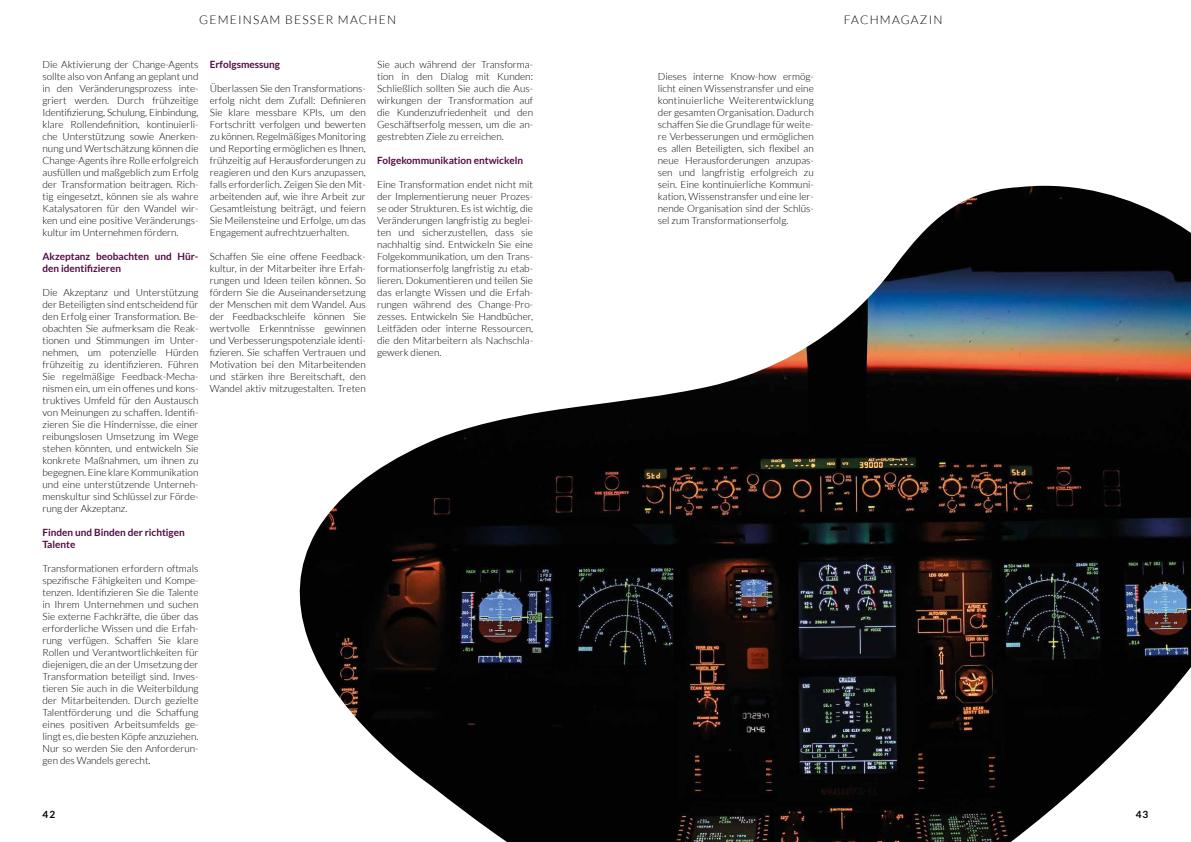
<style>
.page{position:relative;width:1191px;height:842px;background:#fff}
.page>*{position:absolute;margin:0;border:0;box-sizing:border-box;transform-origin:0 0}
.t1{font:300 12px "Lato";letter-spacing:.1em;color:#000}
.t2{font:300 10px/12px "Lato";color:#000;text-align:justify}
.t3{font:700 10px/12px "Lato";color:#530b42}
.t4{font:700 10px "Lato";color:#000}
</style>
<div class="page">
<img style="left:299px;top:186px;width:892px;height:656px">
<p class="t1" style="left:199px;top:13px;width:198px">GEMEINSAM BESSER MACHEN</p>
<p class="t1" style="left:844px;top:13px;width:100px">FACHMAGAZIN</p>
<p class="t2" style="left:43px;top:59px;width:157px">Die Aktivierung der Change-Agents sollte also von Anfang an geplant und in den Veränderungsprozess inte&shy;griert werden. Durch frühzeitige Identifizierung, Schulung, Einbindung, klare Rollendefinition, kontinuierli&shy;che Unterstützung sowie Anerken&shy;nung und Wertschätzung können die Change-Agents ihre Rolle erfolgreich ausfüllen und maßgeblich zum Erfolg der Transformation beitragen. Rich&shy;tig eingesetzt, können sie als wahre Katalysatoren für den Wandel wir&shy;ken und eine positive Veränderungs&shy;kultur im Unternehmen fördern.</p>
<p class="t3" style="left:43px;top:251px;width:157px">Akzeptanz beobachten und Hür&shy;den identifizieren</p>
<p class="t2" style="left:43px;top:287px;width:157px">Die Akzeptanz und Unterstützung der Beteiligten sind entscheidend für den Erfolg einer Transformation. Be&shy;obachten Sie aufmerksam die Reak&shy;tionen und Stimmungen im Unter&shy;nehmen, um potenzielle Hürden frühzeitig zu identifizieren. Führen Sie regelmäßige Feedback-Mecha&shy;nismen ein, um ein offenes und kons&shy;truktives Umfeld für den Austausch von Meinungen zu schaffen. Identifi&shy;zieren Sie die Hindernisse, die einer reibungslosen Umsetzung im Wege stehen könnten, und entwickeln Sie konkrete Maßnahmen, um ihnen zu begegnen. Eine klare Kommunikation und eine unterstützende Unterneh&shy;menskultur sind Schlüssel zur Förde&shy;rung der Akzeptanz.</p>
<p class="t3" style="left:43px;top:527px;width:144px">Finden und Binden der richtigen<br>Talente</p>
<p class="t2" style="left:43px;top:563px;width:157px">Transformationen erfordern oftmals spezifische Fähigkeiten und Kompe&shy;tenzen. Identifizieren Sie die Talente in Ihrem Unternehmen und suchen Sie externe Fachkräfte, die über das erforderliche Wissen und die Erfah&shy;rung verfügen. Schaffen Sie klare Rollen und Verantwortlichkeiten für diejenigen, die an der Umsetzung der Transformation beteiligt sind. Inves&shy;tieren Sie auch in die Weiterbildung der Mitarbeitenden. Durch gezielte Talentförderung und die Schaffung eines positiven Arbeitsumfelds ge&shy;lingt es, die besten Köpfe anzuziehen.<br>Nur so werden Sie den Anforderun&shy;gen des Wandels gerecht.</p>
<p class="t3" style="left:210px;top:59px;width:72px">Erfolgsmessung</p>
<p class="t2" style="left:210px;top:83px;width:157px">Überlassen Sie den Transformations&shy;erfolg nicht dem Zufall: Definieren Sie klare messbare KPIs, um den Fortschritt verfolgen und bewerten zu können. Regelmäßiges Monitoring und Reporting ermöglichen es Ihnen, frühzeitig auf Herausforderungen zu reagieren und den Kurs anzupassen, falls erforderlich. Zeigen Sie den Mit&shy;arbeitenden auf, wie ihre Arbeit zur Gesamtleistung beiträgt, und feiern Sie Meilensteine und Erfolge, um das Engagement aufrechtzuerhalten.</p>
<p class="t2" style="left:210px;top:251px;width:157px">Schaffen Sie eine offene Feedback&shy;kultur, in der Mitarbeiter ihre Erfah&shy;rungen und Ideen teilen können. So fördern Sie die Auseinandersetzung der Menschen mit dem Wandel. Aus der Feedbackschleife können Sie wertvolle Erkenntnisse gewinnen und Verbesserungspotenziale identi&shy;fizieren. Sie schaffen Vertrauen und Motivation bei den Mitarbeitenden und stärken ihre Bereitschaft, den Wandel aktiv mitzugestalten. Treten</p>
<p class="t2" style="left:377px;top:59px;width:157px">Sie auch während der Transforma&shy;tion in den Dialog mit Kunden:<br>Schließlich sollten Sie auch die Aus&shy;wirkungen der Transformation auf die Kundenzufriedenheit und den Geschäftserfolg messen, um die an&shy;gestrebten Ziele zu erreichen.</p>
<p class="t3" style="left:377px;top:155px;width:147px">Folgekommunikation entwickeln</p>
<p class="t2" style="left:377px;top:179px;width:157px">Eine Transformation endet nicht mit der Implementierung neuer Prozes&shy;se oder Strukturen. Es ist wichtig, die Veränderungen langfristig zu beglei&shy;ten und sicherzustellen, dass sie nachhaltig sind. Entwickeln Sie eine Folgekommunikation, um den Trans&shy;formationserfolg langfristig zu etab&shy;lieren. Dokumentieren und teilen Sie das erlangte Wissen und die Erfah&shy;rungen während des Change-Pro&shy;zesses. Entwickeln Sie Handbücher, Leitfäden oder interne Ressourcen, die den Mitarbeitern als Nachschla&shy;gewerk dienen.</p>
<p class="t2" style="left:658px;top:71px;width:157px">Dieses interne Know-how ermög&shy;licht einen Wissenstransfer und eine kontinuierliche Weiterentwicklung der gesamten Organisation. Dadurch schaffen Sie die Grundlage für weite&shy;re Verbesserungen und ermöglichen es allen Beteiligten, sich flexibel an neue Herausforderungen anzupas&shy;sen und langfristig erfolgreich zu sein. Eine kontinuierliche Kommuni&shy;kation, Wissenstransfer und eine ler&shy;nende Organisation sind der Schlüs&shy;sel zum Transformationserfolg.</p>
<p class="t4" style="left:43px;top:809px;width:14px">42</p>
<p class="t4" style="left:1135px;top:809px;width:14px">43</p>
</div>
